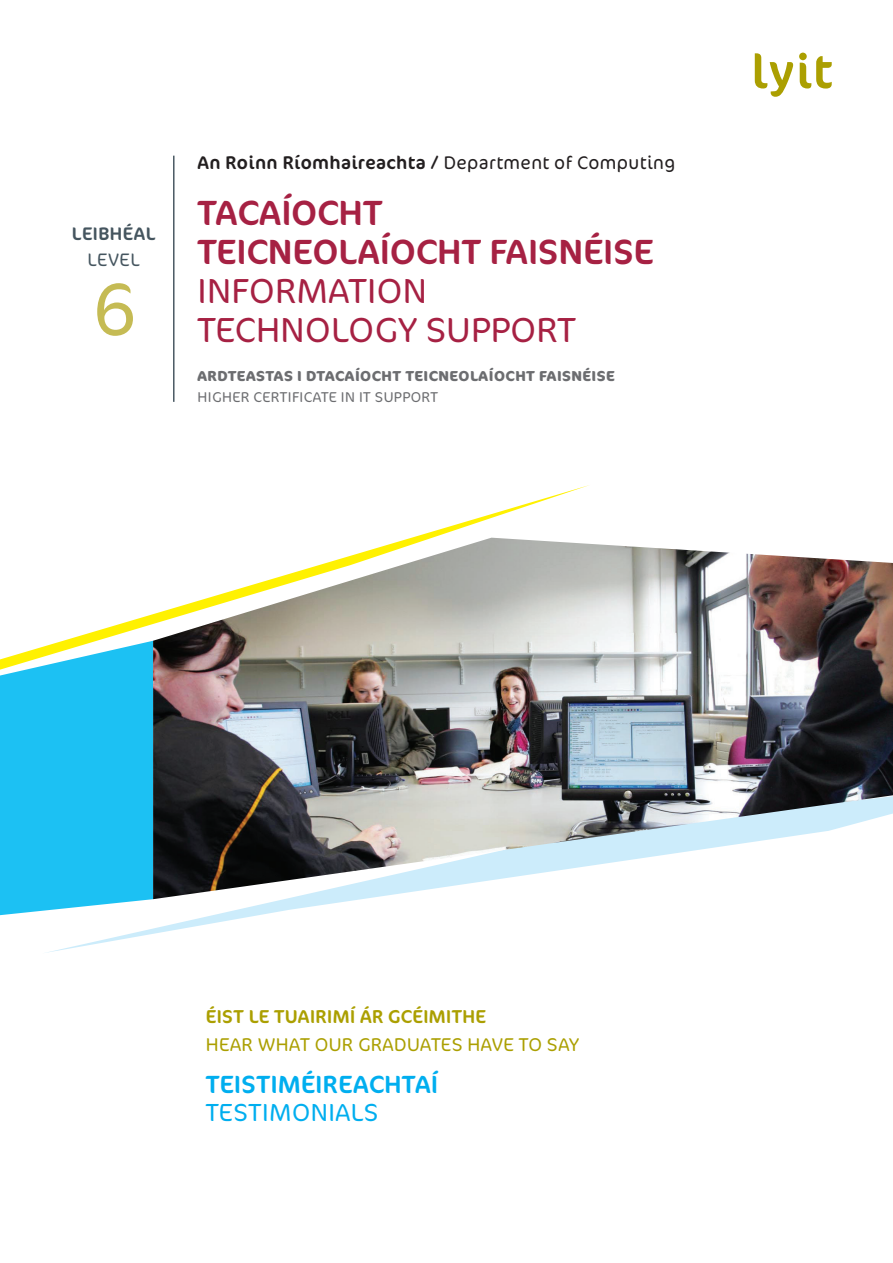
<style>
.page{position:relative;width:893px;height:1263px;background:#fff}
.page>*{position:absolute;margin:0;border:0;box-sizing:border-box;transform-origin:0 0}
.t1{font:300 75.3px "Cocon";color:#c5bb54}
.t2{font:35.25px/39.2px "Cocon";letter-spacing:.01em;color:#a62143}
.t3{font:300 35.25px/39.2px "Cocon";letter-spacing:.01em;color:#a62143}
.t4{font:25.05px "Cocon";letter-spacing:.02em;color:#00aeef}
.t5{font:300 25.05px "Cocon";letter-spacing:.02em;color:#00aeef}
.t6{font:300 18.75px "Cocon";letter-spacing:.02em;color:#ab9f01}
.t7{font:18.75px "Cocon";letter-spacing:.02em;color:#ab9f01}
.t8{font:18.6px "Cocon";letter-spacing:.02em;color:#231f20}
.t9{font:18.3px "Cocon";letter-spacing:.03em;color:#45555f}
.t10{font:300 18.3px "Cocon";letter-spacing:.03em;color:#45555f}
.t11{font:700 14.4px "Cocon";letter-spacing:.03em;color:#6c6d70}
.t12{font:300 14.4px "Cocon";letter-spacing:.03em;color:#6c6d70}
.s1{font-weight:300}
</style>
<div class="page">
<svg style="left:755px;top:53px;width:38px;height:44px"></svg>
<svg style="left:799px;top:53px;width:33px;height:36px"></svg>
<hr style="left:173px;top:156px;width:1px;height:246px;background:#45555f">
<div style="left:0;top:670px;width:153px;height:245px;background:#1cc1f3"></div>
<svg style="left:42px;top:796px;width:320px;height:157px"></svg>
<img style="left:153px;top:544px;width:740px;height:355px">
<svg style="left:0;top:485px;width:591px;height:185px"></svg>
<p class="t9" style="left:72px;top:223px;width:85px">LEIBHÉAL</p>
<p class="t10" style="left:88px;top:249px;width:53px">LEVEL</p>
<h1 class="t1" style="left:93px;top:266px;width:44px">6</h1>
<p class="t8" style="left:197px;top:151px;width:479px">An Roinn Ríomhaireachta / <span class="s1">Department of Computing</span></p>
<h2 class="t2" style="left:197px;top:194px;width:458px">TACAÍOCHT<br>TEICNEOLAÍOCHT FAISNÉISE</h2>
<h2 class="t3" style="left:197px;top:272px;width:380px">INFORMATION<br>TECHNOLOGY SUPPORT</h2>
<p class="t11" style="left:197px;top:367px;width:419px">ARDTEASTAS I dTACAÍOCHT TEICNEOLAÍOCHT FAISNÉISE</p>
<p class="t12" style="left:197px;top:388px;width:74px">HIGHER Certificate</p>
<p class="t12" style="left:341px;top:388px;width:99px">in IT SUPPORT</p>
<h3 class="t7" style="left:206px;top:1006px;width:282px">ÉIST LE TUAIRIMÍ ÁR GCÉIMITHE</h3>
<h3 class="t6" style="left:206px;top:1034px;width:375px">HEAR WHAT OUR GRADUATES HAVE TO SAY</h3>
<h3 class="t4" style="left:206px;top:1069px;width:234px">TEISTIMÉIREACHTAÍ</h3>
<h3 class="t5" style="left:206px;top:1098px;width:174px">TESTIMONIALS</h3>
</div>
